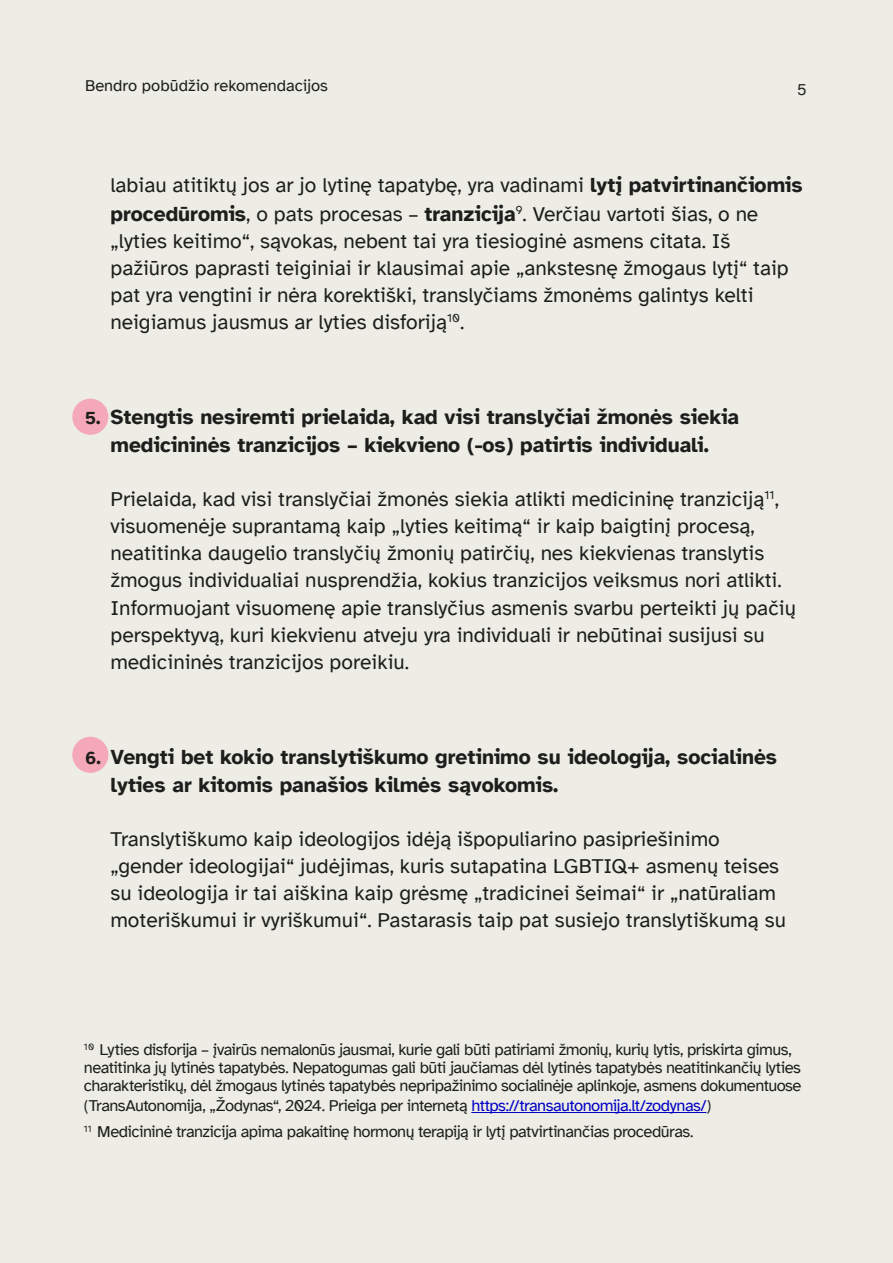
<style>
.page{position:relative;width:893px;height:1263px;background:#edede6}
.page>*{position:absolute;margin:0;border:0;box-sizing:border-box;transform-origin:0 0}
.t1{font:21px/27px "Atkinson Hyperlegible";color:#1d1d1b}
.t2{font:700 21px/28.5px "Atkinson Hyperlegible";color:#1d1d1b;text-align:center}
.t3{font:16.5px/18px "Atkinson Hyperlegible";letter-spacing:-.03em;color:#1d1d1b}
.t4{font:16.5px "Atkinson Hyperlegible";color:#1d1d1b}
.s1{font-weight:700}
.s2{font-size:18px}
.s3{color:#0000c4}
</style>
<div class="page">
<div style="left:72px;top:737px;width:36px;height:36px;background:#f5a9b8;border-radius:50%"></div>
<div style="left:72px;top:399px;width:36px;height:36px;background:#f5a9b8;border-radius:50%"></div>
<hr style="left:471px;top:1112px;width:235px;height:1px;background:#0000c4">
<p class="t4" style="left:85px;top:77px;width:244px">Bendro pobūdžio rekomendacijos</p>
<p class="t3" style="left:797px;top:81px;width:11px">5</p>
<p class="t1" style="left:111px;top:172px;width:694px">labiau atitiktų jos ar jo lytinę tapatybę, yra vadinami <span class="s1">lytį patvirtinančiomis procedūromis</span>, o pats procesas – <span class="s1">tranzicija</span><sup>9</sup>. Verčiau vartoti šias, o ne „lyties keitimo“, sąvokas, nebent tai yra tiesioginė asmens citata. Iš pažiūros paprasti teiginiai ir klausimai apie „ankstesnę žmogaus lytį“ taip pat yra vengtini ir nėra korektiški, translyčiams žmonėms galintys kelti neigiamus jausmus ar lyties disforiją<sup>10</sup>.</p>
<p class="t2" style="left:85px;top:403px;width:656px"><span class="s2">5.</span> Stengtis nesiremti prielaida, kad visi translyčiai žmonės siekia medicininės tranzicijos – kiekvieno (-os) patirtis individuali.</p>
<p class="t1" style="left:111px;top:486px;width:687px">Prielaida, kad visi translyčiai žmonės siekia atlikti medicininę tranziciją<sup>11</sup>, visuomenėje suprantamą kaip „lyties keitimą“ ir kaip baigtinį procesą, neatitinka daugelio translyčių žmonių patirčių, nes kiekvienas translytis žmogus individualiai nusprendžia, kokius tranzicijos veiksmus nori atlikti.<br>Informuojant visuomenę apie translyčius asmenis svarbu perteikti jų pačių perspektyvą, kuri kiekvienu atveju yra individuali ir nebūtinai susijusi su medicininės tranzicijos poreikiu.</p>
<p class="t2" style="left:111px;top:742px;width:668px;text-align:left;text-indent:-26px"><span class="s2">6.</span> Vengti bet kokio translytiškumo gretinimo su ideologija, socialinės lyties ar kitomis panašios kilmės sąvokomis.</p>
<p class="t1" style="left:111px;top:826px;width:677px">Translytiškumo kaip ideologijos idėją išpopuliarino pasipriešinimo „gender ideologijai“ judėjimas, kuris sutapatina LGBTIQ+ asmenų teises su ideologija ir tai aiškina kaip grėsmę „tradicinei šeimai“ ir „natūraliam moteriškumui ir vyriškumui“. Pastarasis taip pat susiejo translytiškumą su</p>
<p class="t3" style="left:84px;top:1041px;width:719px"><sup>10</sup> Lyties disforija – įvairūs nemalonūs jausmai, kurie gali būti patiriami žmonių, kurių lytis, priskirta gimus, neatitinka jų lytinės tapatybės. Nepatogumas gali būti jaučiamas dėl lytinės tapatybės neatitinkančių lyties charakteristikų, dėl žmogaus lytinės tapatybės nepripažinimo socialinėje aplinkoje, asmens dokumentuose</p>
<p class="t3" style="left:84px;top:1097px;width:629px">(TransAutonomija, „Žodynas“, 2024. Prieiga per internetą <span class="s3">https://transautonomija.lt/zodynas/</span>)</p>
<p class="t3" style="left:84px;top:1123px;width:611px"><sup>11</sup> Medicininė tranzicija apima pakaitinę hormonų terapiją ir lytį patvirtinančias procedūras.</p>
</div>
